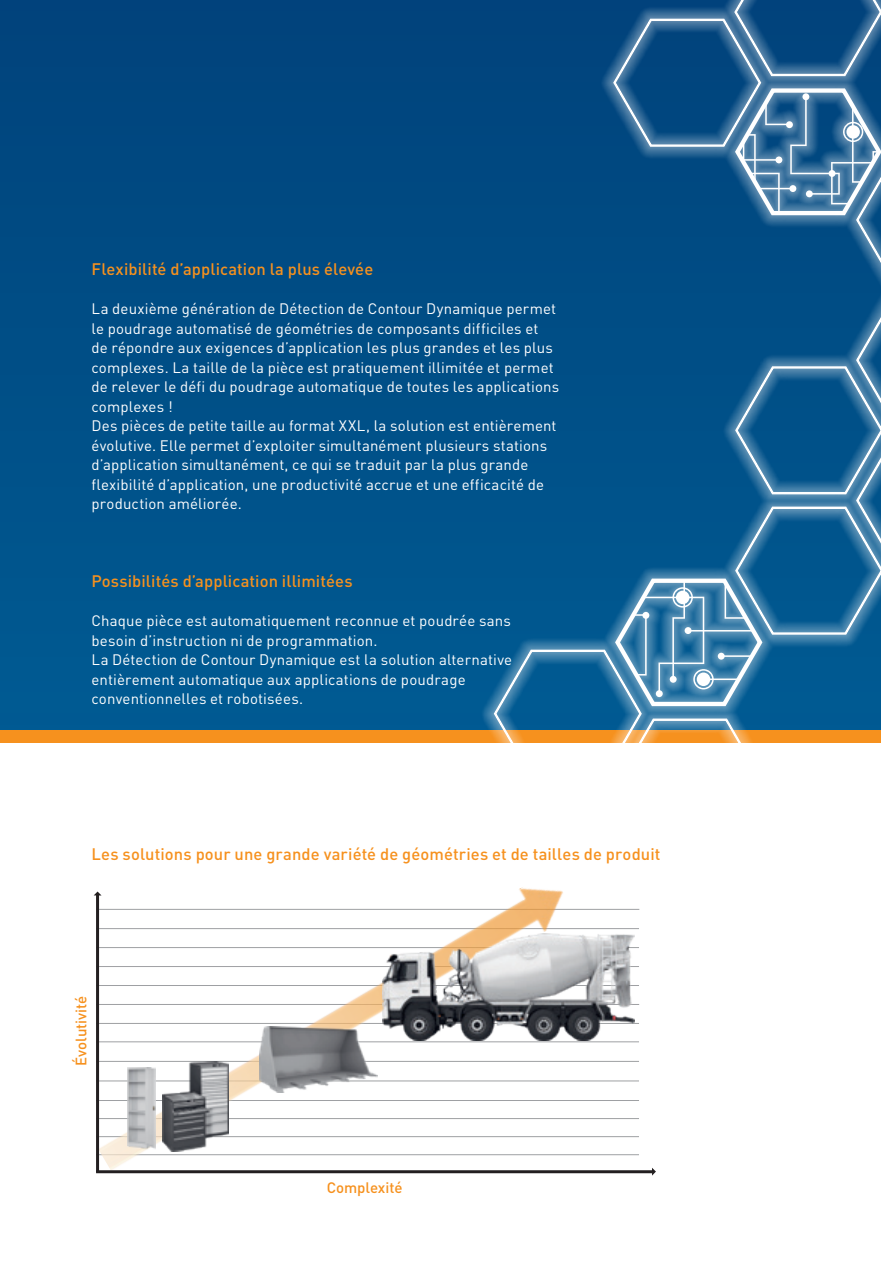
<style>
.page{position:relative;width:881px;height:1263px;background:#fff}
.page>*{position:absolute;margin:0;border:0;box-sizing:border-box;transform-origin:0 0}
.t1{font:500 16.5px "DIN Pro";letter-spacing:.005em;color:#f6911e}
.t2{font:15px/19.5px "DIN Pro";letter-spacing:.01em;color:#fff}
.t3{font:500 15px "DIN Pro";color:#f6911e}
</style>
<div class="page">
<div style="left:0;top:0;width:880px;height:737px;background:#004e86"></div>
<div style="left:0;top:730px;width:880px;height:13px;background:#f6911e"></div>
<hr style="left:96px;top:909px;width:543px;height:1px;background:#939598">
<hr style="left:96px;top:928px;width:542px;height:1px;background:#939598">
<hr style="left:96px;top:947px;width:542px;height:1px;background:#939598">
<hr style="left:96px;top:966px;width:542px;height:1px;background:#939598">
<hr style="left:96px;top:985px;width:542px;height:1px;background:#939598">
<hr style="left:96px;top:1004px;width:543px;height:1px;background:#939598">
<hr style="left:96px;top:1023px;width:542px;height:1px;background:#939598">
<hr style="left:96px;top:1041px;width:542px;height:1px;background:#939598">
<hr style="left:96px;top:1061px;width:542px;height:1px;background:#939598">
<hr style="left:96px;top:1080px;width:542px;height:1px;background:#939598">
<hr style="left:96px;top:1100px;width:542px;height:1px;background:#939598">
<hr style="left:96px;top:1118px;width:542px;height:1px;background:#939598">
<hr style="left:96px;top:1136px;width:542px;height:1px;background:#939598">
<hr style="left:96px;top:1154px;width:542px;height:1px;background:#939598">
<img style="left:93px;top:887px;width:482px;height:287px">
<hr style="left:96px;top:895px;width:3px;height:277px;background:#231f20">
<hr style="left:96px;top:1170px;width:556px;height:3px;background:#231f20">
<img style="left:382px;top:933px;width:252px;height:108px">
<img style="left:127px;top:1068px;width:28px;height:83px">
<img style="left:259px;top:1026px;width:118px;height:66px">
<svg style="left:651px;top:1168px;width:4px;height:7px"></svg>
<svg style="left:94px;top:891px;width:7px;height:4px"></svg>
<img style="left:162px;top:1062px;width:66px;height:89px">
<div style="left:481px;top:0;width:399px;height:757px;background:#fff;opacity:.75"></div>
<svg style="left:611px;top:0;width:269px;height:577px"></svg>
<svg style="left:733px;top:87px;width:147px;height:130px"></svg>
<svg style="left:492px;top:577px;width:388px;height:167px"></svg>
<p class="t1" style="left:91px;top:256px;width:283px">Flexibilité d’application la plus élevée</p>
<p class="t2" style="left:91px;top:297px;width:469px">La deuxième génération de Détection de Contour Dynamique permet le poudrage automatisé de géométries de composants difficiles et<br>de répondre aux exigences d’application les plus grandes et les plus complexes. La taille de la pièce est pratiquement illimitée et permet de relever le défi du poudrage automatique de toutes les applications complexes !<br>Des pièces de petite taille au format XXL, la solution est entièrement évolutive. Elle permet d’exploiter simultanément plusieurs stations d’application simultanément, ce qui se traduit par la plus grande flexibilité d’application, une productivité accrue et une efficacité de production améliorée.</p>
<p class="t1" style="left:91px;top:568px;width:262px">Possibilités d’application illimitées</p>
<p class="t2" style="left:91px;top:609px;width:422px">Chaque pièce est automatiquement reconnue et poudrée sans besoin d’instruction ni de programmation.<br>La Détection de Contour Dynamique est la solution alternative entièrement automatique aux applications de poudrage conventionnelles et robotisées.</p>
<p class="t1" style="left:91px;top:841px;width:570px">Les solutions pour une grande variété de géométries et de tailles de produit</p>
<p class="t3" style="left:69px;top:1066px;width:72px;rotate:-90deg">Évolutivité</p>
<p class="t3" style="left:326px;top:1176px;width:77px">Complexité</p>
</div>
